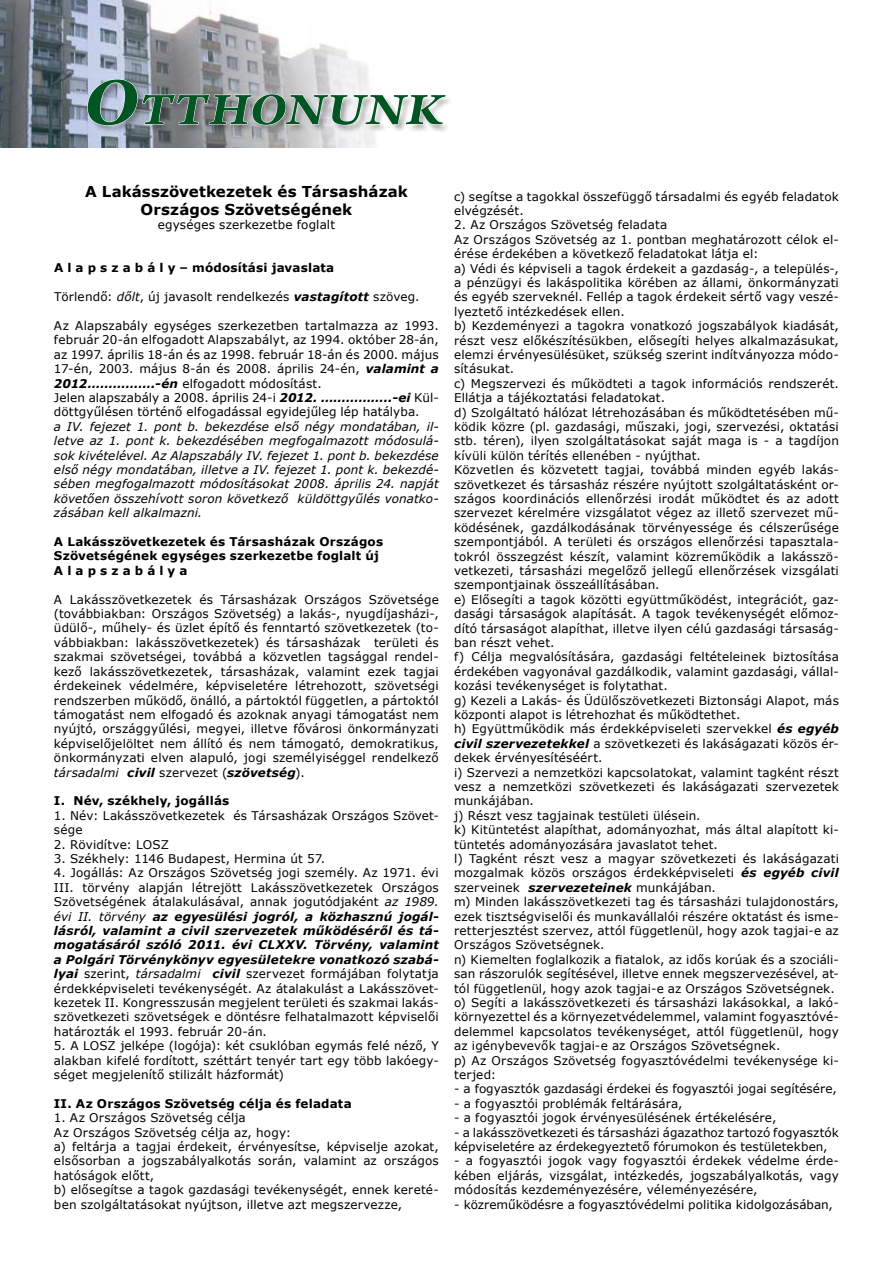
<style>
.page{position:relative;width:893px;height:1263px;background:#fff}
.page>*{position:absolute;margin:0;border:0;box-sizing:border-box;transform-origin:0 0}
.t1{font:italic 700 47.7px "Arno Pro";letter-spacing:.03em;color:#005523;scale:1.15 1}
.t2{font:700 15px/18px "Verdana";letter-spacing:.01em;color:#000;text-align:center}
.t3{font:12px/14.4px "Verdana";letter-spacing:.01em;color:#000}
.t4{font:italic 12px/14.4px "Verdana";letter-spacing:.005em;color:#000;text-align:justify}
.t5{font:700 12px/14.4px "Verdana";letter-spacing:.02em;color:#000}
.s1{font-size:71.55px}
.s2{font-style:italic}
.s3{font-weight:700;font-style:italic}
</style>
<div class="page">
<img style="left:0;top:0;width:369px;height:147px">
<div style="left:88px;top:80px;width:473px;height:103px;background:#000;opacity:.3"></div>
<svg style="left:87px;top:79px;width:359px;height:47px"></svg>
<h1 class="t1" style="left:82px;top:81px;width:315px"><span class="s1">O</span>TTHONUNK</h1>
<p class="t2" style="left:85px;top:182px;width:324px">A Lakásszövetkezetek és Társasházak<br>Országos Szövetségének</p>
<p class="t3" style="left:158px;top:218px;width:179px">egységes szerkezetbe foglalt</p>
<p class="t5" style="left:54px;top:261px;width:282px">A l a p s z a b á l y – módosítási javaslata</p>
<p class="t3" style="left:54px;top:290px;width:367px">Törlendő: <span class="s2">dőlt</span>, új javasolt rendelkezés <span class="s3">vastagított</span> szöveg.</p>
<p class="t3" style="left:54px;top:318px;width:386px">Az Alapszabály egységes szerkezetben tartalmazza az 1993. február 20-án elfogadott Alapszabályt, az 1994. október 28-án, az 1997. április 18-án és az 1998. február 18-án és 2000. május 17-én, 2003. május 8-án és 2008. április 24-én, <span class="s3">valamint a 2012…………….-én</span> elfogadott módosítást.<br>Jelen alapszabály a 2008. április 24-i <span class="s3">2012. ……………..-ei</span> Kül&shy;döttgyűlésen történő elfogadással egyidejűleg lép hatályba.</p>
<p class="t4" style="left:54px;top:419px;width:386px">a IV. fejezet 1. pont b. bekezdése első négy mondatában, il&shy;letve az 1. pont k. bekezdésében megfogalmazott módosulá&shy;sok kivételével. Az Alapszabály IV. fejezet 1. pont b. bekezdése első négy mondatában, illetve a IV. fejezet 1. pont k. bekezdé&shy;sében megfogalmazott módosításokat 2008. április 24. napját követően összehívott soron következő küldöttgyűlés vonatko&shy;zásában kell alkalmazni.</p>
<p class="t5" style="left:54px;top:534px;width:331px">A Lakásszövetkezetek és Társasházak Országos<br>Szövetségének egységes szerkezetbe foglalt új<br>A l a p s z a b á l y a</p>
<p class="t3" style="left:54px;top:592px;width:386px;text-align:justify">A Lakásszövetkezetek és Társasházak Országos Szövetsége (továbbiakban: Országos Szövetség) a lakás-, nyugdíjasházi-, üdülő-, műhely- és üzlet építő és fenntartó szövetkezetek (to&shy;vábbiakban: lakásszövetkezetek) és társasházak területi és szakmai szövetségei, továbbá a közvetlen tagsággal rendel&shy;kező lakásszövetkezetek, társasházak, valamint ezek tagjai érdekeinek védelmére, képviseletére létrehozott, szövetségi rendszerben működő, önálló, a pártoktól független, a pártoktól támogatást nem elfogadó és azoknak anyagi támogatást nem nyújtó, országgyűlési, megyei, illetve fővárosi önkormányzati képviselőjelöltet nem állító és nem támogató, demokratikus, önkormányzati elven alapuló, jogi személyiséggel rendelkező <span class="s2">társadalmi</span> <span class="s3">civil</span> szervezet (<span class="s3">szövetség</span>).</p>
<p class="t5" style="left:54px;top:793px;width:177px">I. Név, székhely, jogállás</p>
<p class="t3" style="left:54px;top:808px;width:386px">1. Név: Lakásszövetkezetek és Társasházak Országos Szövet&shy;sége</p>
<p class="t3" style="left:54px;top:837px;width:116px">2. Rövidítve: LOSZ</p>
<p class="t3" style="left:54px;top:851px;width:273px">3. Székhely: 1146 Budapest, Hermina út 57.</p>
<p class="t3" style="left:54px;top:866px;width:386px;text-align:justify">4. Jogállás: Az Országos Szövetség jogi személy. Az 1971. évi III. törvény alapján létrejött Lakásszövetkezetek Országos Szövetségének átalakulásával, annak jogutódjaként <span class="s2">az 1989. évi II. törvény</span> <span class="s3">az egyesülési jogról, a közhasznú jogál&shy;lásról, valamint a civil szervezetek működéséről és tá&shy;mogatásáról szóló 2011. évi CLXXV. Törvény, valamint a Polgári Törvénykönyv egyesületekre vonatkozó szabá&shy;lyai</span> szerint, <span class="s2">társadalmi</span> <span class="s3">civil</span> szervezet formájában folytatja érdekképviseleti tevékenységét. Az átalakulást a Lakásszövet&shy;kezetek II. Kongresszusán megjelent területi és szakmai lakás&shy;szövetkezeti szövetségek e döntésre felhatalmazott képviselői határozták el 1993. február 20-án.</p>
<p class="t3" style="left:54px;top:1038px;width:386px;text-align:justify">5. A LOSZ jelképe (logója): két csuklóban egymás felé néző, Y alakban kifelé fordított, széttárt tenyér tart egy több lakóegy&shy;séget megjelenítő stilizált házformát)</p>
<p class="t5" style="left:54px;top:1096px;width:299px">II. Az Országos Szövetség célja és feladata</p>
<p class="t3" style="left:54px;top:1110px;width:386px">1. Az Országos Szövetség célja<br>Az Országos Szövetség célja az, hogy:<br>a) feltárja a tagjai érdekeit, érvényesítse, képviselje azokat, elsősorban a jogszabályalkotás során, valamint az országos hatóságok előtt,<br>b) elősegítse a tagok gazdasági tevékenységét, ennek kereté&shy;ben szolgáltatásokat nyújtson, illetve azt megszervezze,</p>
<p class="t3" style="left:454px;top:189px;width:386px">c) segítse a tagokkal összefüggő társadalmi és egyéb feladatok elvégzését.</p>
<p class="t3" style="left:454px;top:218px;width:386px">2. Az Országos Szövetség feladata<br>Az Országos Szövetség az 1. pontban meghatározott célok el&shy;érése érdekében a következő feladatokat látja el:<br>a) Védi és képviseli a tagok érdekeit a gazdaság-, a település-, a pénzügyi és lakáspolitika körében az állami, önkormányzati és egyéb szerveknél. Fellép a tagok érdekeit sértő vagy veszé&shy;lyeztető intézkedések ellen.<br>b) Kezdeményezi a tagokra vonatkozó jogszabályok kiadását, részt vesz előkészítésükben, elősegíti helyes alkalmazásukat, elemzi érvényesülésüket, szükség szerint indítványozza módo&shy;sításukat.<br>c) Megszervezi és működteti a tagok információs rendszerét.<br>Ellátja a tájékoztatási feladatokat.<br>d) Szolgáltató hálózat létrehozásában és működtetésében mű&shy;ködik közre (pl. gazdasági, műszaki, jogi, szervezési, oktatási stb. téren), ilyen szolgáltatásokat saját maga is - a tagdíjon kívüli külön térítés ellenében - nyújthat.<br>Közvetlen és közvetett tagjai, továbbá minden egyéb lakás&shy;szövetkezet és társasház részére nyújtott szolgáltatásként or&shy;szágos koordinációs ellenőrzési irodát működtet és az adott szervezet kérelmére vizsgálatot végez az illető szervezet mű&shy;ködésének, gazdálkodásának törvényessége és célszerűsége szempontjából. A területi és országos ellenőrzési tapasztala&shy;tokról összegzést készít, valamint közreműködik a lakásszö&shy;vetkezeti, társasházi megelőző jellegű ellenőrzések vizsgálati szempontjainak összeállításában.<br>e) Elősegíti a tagok közötti együttműködést, integrációt, gaz&shy;dasági társaságok alapítását. A tagok tevékenységét előmoz&shy;dító társaságot alapíthat, illetve ilyen célú gazdasági társaság&shy;ban részt vehet.<br>f) Célja megvalósítására, gazdasági feltételeinek biztosítása érdekében vagyonával gazdálkodik, valamint gazdasági, vállal&shy;kozási tevékenységet is folytathat.<br>g) Kezeli a Lakás- és Üdülőszövetkezeti Biztonsági Alapot, más központi alapot is létrehozhat és működtethet.<br>h) Együttműködik más érdekképviseleti szervekkel <span class="s3">és egyéb civil szervezetekkel</span> a szövetkezeti és lakáságazati közös ér&shy;dekek érvényesítéséért.<br>i) Szervezi a nemzetközi kapcsolatokat, valamint tagként részt vesz a nemzetközi szövetkezeti és lakáságazati szervezetek munkájában.<br>j) Részt vesz tagjainak testületi ülésein.<br>k) Kitüntetést alapíthat, adományozhat, más által alapított ki&shy;tüntetés adományozására javaslatot tehet.<br>l) Tagként részt vesz a magyar szövetkezeti és lakáságazati mozgalmak közös országos érdekképviseleti <span class="s3">és egyéb civil </span>szerveinek <span class="s3">szervezeteinek</span> munkájában.<br>m) Minden lakásszövetkezeti tag és társasházi tulajdonostárs, ezek tisztségviselői és munkavállalói részére oktatást és isme&shy;retterjesztést szervez, attól függetlenül, hogy azok tagjai-e az Országos Szövetségnek.<br>n) Kiemelten foglalkozik a fiatalok, az idős korúak és a szociáli&shy;san rászorulók segítésével, illetve ennek megszervezésével, at&shy;tól függetlenül, hogy azok tagjai-e az Országos Szövetségnek. o) Segíti a lakásszövetkezeti és társasházi lakásokkal, a lakó&shy;környezettel és a környezetvédelemmel, valamint fogyasztóvé&shy;delemmel kapcsolatos tevékenységet, attól függetlenül, hogy az igénybevevők tagjai-e az Országos Szövetségnek.<br>p) Az Országos Szövetség fogyasztóvédelmi tevékenysége ki&shy;terjed:</p>
<p class="t3" style="left:454px;top:1082px;width:384px">- a fogyasztók gazdasági érdekei és fogyasztói jogai segítésére,</p>
<p class="t3" style="left:454px;top:1096px;width:230px">- a fogyasztói problémák feltárására,</p>
<p class="t3" style="left:454px;top:1110px;width:324px">- a fogyasztói jogok érvényesülésének értékelésére,</p>
<p class="t3" style="left:454px;top:1125px;width:386px">- a lakásszövetkezeti és társasházi ágazathoz tartozó fogyasztók képviseletére az érdekegyeztető fórumokon és testületekben,</p>
<p class="t3" style="left:454px;top:1154px;width:386px;text-align:justify">- a fogyasztói jogok vagy fogyasztói érdekek védelme érde&shy;kében eljárás, vizsgálat, intézkedés, jogszabályalkotás, vagy módosítás kezdeményezésére, véleményezésére,</p>
<p class="t3" style="left:454px;top:1197px;width:380px">- közreműködésre a fogyasztóvédelmi politika kidolgozásában,</p>
</div>
